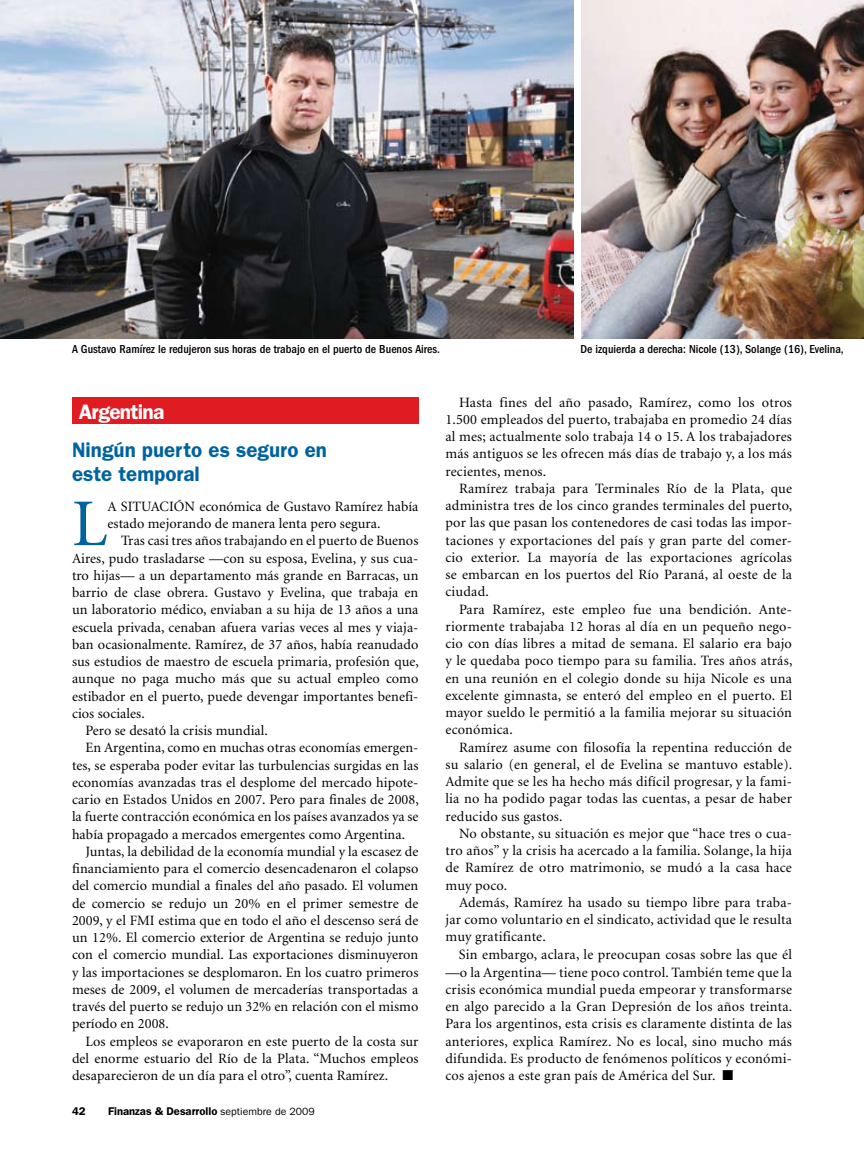
<style>
.page{position:relative;width:864px;height:1161px;background:#fff}
.page>*{position:absolute;margin:0;border:0;box-sizing:border-box;transform-origin:0 0}
.t1{font:66.9px "Minion";color:#00639e}
.t2{font:600 21px/24px "Franklin Gothic";color:#00639e}
.t3{font:600 21px "Franklin Gothic";letter-spacing:-.035em;color:#fff}
.t4{font:14.25px/17.2px "Minion";letter-spacing:.005em;color:#000;text-align:justify}
.t5{font:500 condensed 12px "Franklin Gothic";color:#000}
.t6{font:600 11.25px "Franklin Gothic";color:#000}
.s1{font-weight:400;font-size:10.5px}
</style>
<div class="page">
<img style="left:0;top:0;width:573px;height:339px">
<img style="left:581px;top:0;width:283px;height:338px">
<div style="left:72px;top:398px;width:346px;height:26px;background:#e01b22"></div>
<p class="t5" style="left:72px;top:342px;width:370px">A Gustavo Ramírez le redujeron sus horas de trabajo en el puerto de Buenos Aires.</p>
<p class="t5" style="left:581px;top:342px;width:265px">De izquierda a derecha: Nicole (13), Solange (16), Evelina,</p>
<h2 class="t3" style="left:79px;top:399px;width:87px">Argentina</h2>
<h2 class="t2" style="left:72px;top:438px;width:257px">Ningún puerto es seguro en este temporal</h2>
<p class="t4" style="left:108px;top:498px;width:313px;text-indent:66px">ón económica de Gustavo Ramírez había estado mejorando de manera lenta pero segura.</p>
<p class="t4" style="left:121px;top:533px;width:299px">Tras casi tres años trabajando en el puerto de Buenos</p>
<p class="t4" style="left:72px;top:550px;width:348px">Aires, pudo trasladarse —con su esposa, Evelina, y sus cua-</p>
<p class="t4" style="left:72px;top:567px;width:348px">tro hijas— a un departamento más grande en Barracas, un</p>
<p class="t4" style="left:72px;top:584px;width:348px">barrio de clase obrera. Gustavo y Evelina, que trabaja en</p>
<p class="t4" style="left:72px;top:602px;width:348px">un laboratorio médico, enviaban a su hija de 13 años a una</p>
<p class="t4" style="left:72px;top:619px;width:348px">escuela privada, cenaban afuera varias veces al mes y viaja-</p>
<p class="t4" style="left:72px;top:636px;width:348px">ban ocasionalmente. Ramírez, de 37 años, había reanudado</p>
<p class="t4" style="left:72px;top:653px;width:348px">sus estudios de maestro de escuela primaria, profesión que,</p>
<p class="t4" style="left:72px;top:671px;width:348px">aunque no paga mucho más que su actual empleo como</p>
<p class="t4" style="left:72px;top:688px;width:348px">estibador en el puerto, puede devengar importantes benefi-</p>
<p class="t4" style="left:72px;top:705px;width:74px">cios sociales.</p>
<p class="t4" style="left:86px;top:722px;width:184px">Pero se desató la crisis mundial.</p>
<p class="t4" style="left:86px;top:740px;width:335px">En Argentina, como en muchas otras economías emergen-</p>
<p class="t4" style="left:72px;top:757px;width:348px">tes, se esperaba poder evitar las turbulencias surgidas en las</p>
<p class="t4" style="left:72px;top:774px;width:348px">economías avanzadas tras el desplome del mercado hipote-</p>
<p class="t4" style="left:72px;top:791px;width:348px">cario en Estados Unidos en 2007. Pero para finales de 2008,</p>
<p class="t4" style="left:72px;top:809px;width:348px">la fuerte contracción económica en los países avanzados ya se</p>
<p class="t4" style="left:72px;top:826px;width:335px">había propagado a mercados emergentes como Argentina.</p>
<p class="t4" style="left:86px;top:843px;width:334px">Juntas, la debilidad de la economía mundial y la escasez de</p>
<p class="t4" style="left:72px;top:860px;width:348px">financiamiento para el comercio desencadenaron el colapso</p>
<p class="t4" style="left:72px;top:878px;width:348px">del comercio mundial a finales del año pasado. El volumen</p>
<p class="t4" style="left:72px;top:895px;width:348px">de comercio se redujo un 20% en el primer semestre de</p>
<p class="t4" style="left:72px;top:912px;width:348px">2009, y el FMI estima que en todo el año el descenso será de</p>
<p class="t4" style="left:72px;top:929px;width:348px">un 12%. El comercio exterior de Argentina se redujo junto</p>
<p class="t4" style="left:72px;top:947px;width:348px">con el comercio mundial. Las exportaciones disminuyeron</p>
<p class="t4" style="left:72px;top:964px;width:348px">y las importaciones se desplomaron. En los cuatro primeros</p>
<p class="t4" style="left:72px;top:981px;width:348px">meses de 2009, el volumen de mercaderías transportadas a</p>
<p class="t4" style="left:72px;top:998px;width:348px">través del puerto se redujo un 32% en relación con el mismo</p>
<p class="t4" style="left:72px;top:1016px;width:98px">período en 2008.</p>
<p class="t4" style="left:86px;top:1033px;width:335px">Los empleos se evaporaron en este puerto de la costa sur</p>
<p class="t4" style="left:72px;top:1050px;width:348px">del enorme estuario del Río de la Plata. “Muchos empleos</p>
<p class="t4" style="left:72px;top:1067px;width:318px">desaparecieron de un día para el otro”, cuenta Ramírez.</p>
<h1 class="t1" style="left:72px;top:491px;width:37px">L</h1>
<p class="t4" style="left:108px;top:498px;width:29px">A situaci</p>
<p class="t6" style="left:72px;top:1105px;width:15px">42</p>
<p class="t6" style="left:108px;top:1105px;width:208px">Finanzas &amp; Desarrollo <span class="s1">septiembre de 2009</span></p>
<p class="t4" style="left:446px;top:394px;width:348px;text-indent:14px">Hasta fines del año pasado, Ramírez, como los otros 1.500 empleados del puerto, trabajaba en promedio 24 días al mes; actualmente solo trabaja 14 o 15. A los trabajadores más antiguos se les ofrecen más días de trabajo y, a los más recientes, menos.</p>
<p class="t4" style="left:446px;top:480px;width:348px;text-indent:14px">Ramírez trabaja para Terminales Río de la Plata, que administra tres de los cinco grandes terminales del puerto, por las que pasan los contenedores de casi todas las impor&shy;taciones y exportaciones del país y gran parte del comer&shy;cio exterior. La mayoría de las exportaciones agrícolas se embarcan en los puertos del Río Paraná, al oeste de la ciudad.</p>
<p class="t4" style="left:446px;top:601px;width:348px;text-indent:14px">Para Ramírez, este empleo fue una bendición. Ante&shy;riormente trabajaba 12 horas al día en un pequeño nego&shy;cio con días libres a mitad de semana. El salario era bajo y le quedaba poco tiempo para su familia. Tres años atrás, en una reunión en el colegio donde su hija Nicole es una excelente gimnasta, se enteró del empleo en el puerto. El mayor sueldo le permitió a la familia mejorar su situación económica.</p>
<p class="t4" style="left:446px;top:739px;width:348px;text-indent:14px">Ramírez asume con filosofía la repentina reducción de su salario (en general, el de Evelina se mantuvo estable).<br>Admite que se les ha hecho más difícil progresar, y la fami&shy;lia no ha podido pagar todas las cuentas, a pesar de haber reducido sus gastos.</p>
<p class="t4" style="left:445px;top:825px;width:348px;text-indent:14px">No obstante, su situación es mejor que “hace tres o cua&shy;tro años” y la crisis ha acercado a la familia. Solange, la hija de Ramírez de otro matrimonio, se mudó a la casa hace muy poco.</p>
<p class="t4" style="left:446px;top:894px;width:348px;text-indent:14px">Además, Ramírez ha usado su tiempo libre para traba&shy;jar como voluntario en el sindicato, actividad que le resulta muy gratificante.</p>
<p class="t4" style="left:445px;top:947px;width:348px;text-indent:13px">Sin embargo, aclara, le preocupan cosas sobre las que él —o la Argentina— tiene poco control. También teme que la crisis económica mundial pueda empeorar y transformarse en algo parecido a la Gran Depresión de los años treinta.<br>Para los argentinos, esta crisis es claramente distinta de las anteriores, explica Ramírez. No es local, sino mucho más difundida. Es producto de fenómenos políticos y económi&shy;cos ajenos a este gran país de América del Sur. ■</p>
</div>
